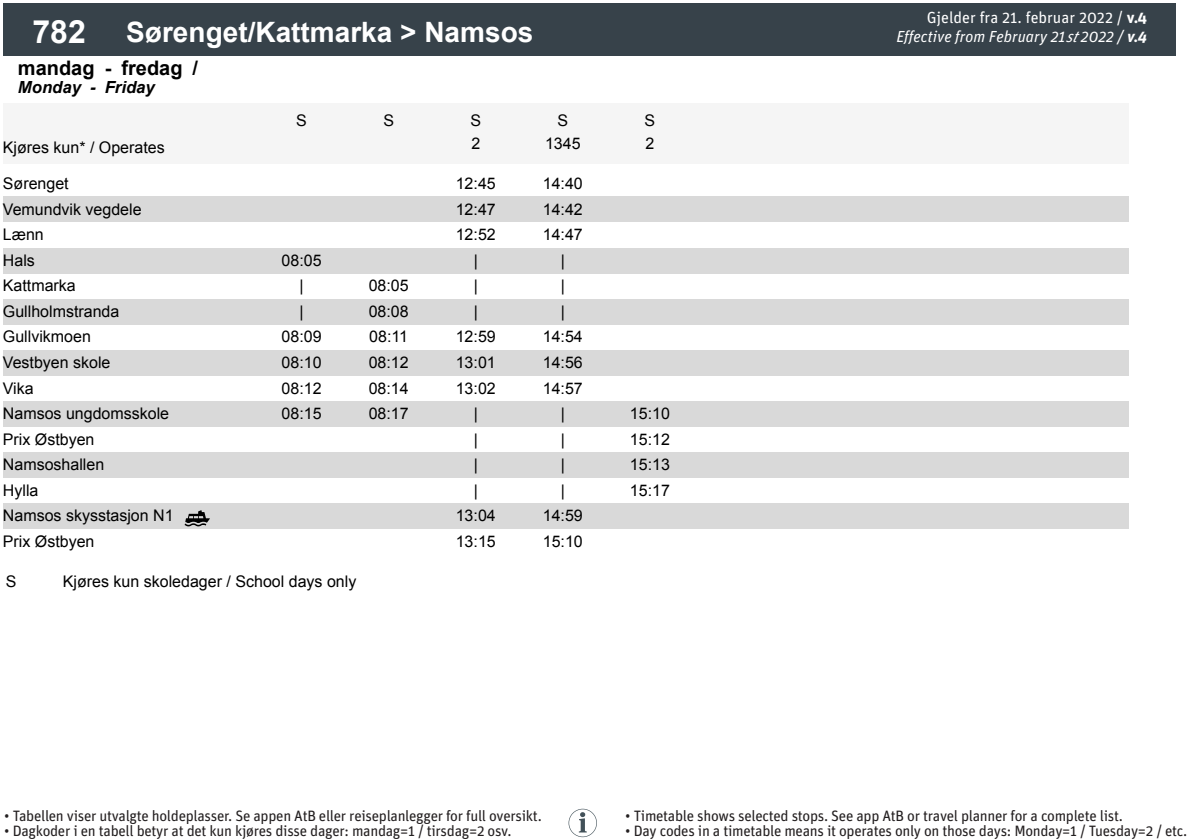
<style>
.page{position:relative;width:1191px;height:840px;background:#fff}
.page>*{position:absolute;margin:0;border:0;box-sizing:border-box;transform-origin:0 0}
.t1{font:700 32px "Arial";color:#fff}
.t2{font:700 28px "Arial";color:#fff}
.t3{font:700 20px "Arial";color:#000}
.t4{font:italic 700 16.6px "Arial";color:#000}
.t5{font:16px/22.6px "Arial";color:#000}
.t6{font:italic 16px/19.2px "Unit Pro";color:#fff;text-align:right}
.t7{font:15px "Unit Pro";letter-spacing:-.02em;color:#231f20}
.s1{font-style:normal}
.s2{font-weight:700;font-style:normal}
.s3{font-weight:700}
</style>
<div class="page">
<div style="left:3px;top:103px;width:255px;height:60px;background:#f5f5f5"></div>
<div style="left:258px;top:103px;width:87px;height:60px;background:#f5f5f5"></div>
<div style="left:345px;top:103px;width:87px;height:60px;background:#f5f5f5"></div>
<div style="left:432px;top:103px;width:87px;height:60px;background:#f5f5f5"></div>
<div style="left:519px;top:103px;width:87px;height:60px;background:#f5f5f5"></div>
<div style="left:606px;top:103px;width:87px;height:60px;background:#f5f5f5"></div>
<div style="left:693px;top:103px;width:87px;height:60px;background:#f5f5f5"></div>
<div style="left:780px;top:103px;width:87px;height:60px;background:#f5f5f5"></div>
<div style="left:867px;top:103px;width:87px;height:60px;background:#f5f5f5"></div>
<div style="left:954px;top:103px;width:87px;height:60px;background:#f5f5f5"></div>
<div style="left:1041px;top:103px;width:87px;height:60px;background:#f5f5f5"></div>
<div style="left:3px;top:3px;width:112px;height:52px;background:#37424a"></div>
<div style="left:115px;top:3px;width:1060px;height:52px;background:#37424a"></div>
<div style="left:3px;top:196px;width:1125px;height:26px;background:#d9d9d9"></div>
<div style="left:3px;top:248px;width:1125px;height:25px;background:#d9d9d9"></div>
<div style="left:3px;top:299px;width:1125px;height:25px;background:#d9d9d9"></div>
<div style="left:3px;top:350px;width:1125px;height:25px;background:#d9d9d9"></div>
<div style="left:3px;top:401px;width:1125px;height:25px;background:#d9d9d9"></div>
<div style="left:3px;top:452px;width:1125px;height:25px;background:#d9d9d9"></div>
<div style="left:3px;top:503px;width:1125px;height:25px;background:#d9d9d9"></div>
<svg style="left:568px;top:808px;width:29px;height:28px"></svg>
<svg style="left:185px;top:510px;width:25px;height:16px"></svg>
<p class="t1" style="left:32px;top:10px;width:55px">782</p>
<p class="t2" style="left:126px;top:12px;width:408px">Sørenget/Kattmarka &gt; Namsos</p>
<p class="t3" style="left:18px;top:54px;width:182px">mandag - fredag /</p>
<p class="t4" style="left:18px;top:76px;width:138px">Monday - Friday</p>
<p class="t5" style="left:3px;top:136px;width:163px">Kjøres kun* / Operates</p>
<p class="t5" style="left:296px;top:109px;width:12px">S</p>
<p class="t5" style="left:383px;top:109px;width:12px">S</p>
<p class="t5" style="left:470px;top:109px;width:12px">S<br>2</p>
<p class="t5" style="left:545px;top:109px;width:37px;text-align:center">S<br>1345</p>
<p class="t5" style="left:644px;top:109px;width:12px">S<br>2</p>
<p class="t5" style="left:3px;top:172px;width:67px">Sørenget</p>
<p class="t5" style="left:456px;top:172px;width:42px">12:45</p>
<p class="t5" style="left:543px;top:172px;width:42px">14:40</p>
<p class="t5" style="left:3px;top:197px;width:140px">Vemundvik vegdele</p>
<p class="t5" style="left:456px;top:197px;width:42px">12:47</p>
<p class="t5" style="left:543px;top:197px;width:42px">14:42</p>
<p class="t5" style="left:3px;top:223px;width:42px">Lænn</p>
<p class="t5" style="left:456px;top:223px;width:42px">12:52</p>
<p class="t5" style="left:543px;top:223px;width:42px">14:47</p>
<p class="t5" style="left:3px;top:249px;width:33px">Hals</p>
<p class="t5" style="left:282px;top:249px;width:42px">08:05</p>
<p class="t5" style="left:474px;top:249px;width:6px">|</p>
<p class="t5" style="left:561px;top:249px;width:6px">|</p>
<p class="t5" style="left:3px;top:274px;width:74px">Kattmarka</p>
<p class="t5" style="left:299px;top:274px;width:6px">|</p>
<p class="t5" style="left:369px;top:274px;width:42px">08:05</p>
<p class="t5" style="left:474px;top:274px;width:6px">|</p>
<p class="t5" style="left:561px;top:274px;width:6px">|</p>
<p class="t5" style="left:3px;top:300px;width:118px">Gullholmstranda</p>
<p class="t5" style="left:299px;top:300px;width:6px">|</p>
<p class="t5" style="left:369px;top:300px;width:42px">08:08</p>
<p class="t5" style="left:474px;top:300px;width:6px">|</p>
<p class="t5" style="left:561px;top:300px;width:6px">|</p>
<p class="t5" style="left:3px;top:325px;width:89px">Gullvikmoen</p>
<p class="t5" style="left:282px;top:325px;width:42px">08:09</p>
<p class="t5" style="left:369px;top:325px;width:40px">08:11</p>
<p class="t5" style="left:456px;top:325px;width:42px">12:59</p>
<p class="t5" style="left:543px;top:325px;width:42px">14:54</p>
<p class="t5" style="left:3px;top:351px;width:109px">Vestbyen skole</p>
<p class="t5" style="left:282px;top:351px;width:42px">08:10</p>
<p class="t5" style="left:369px;top:351px;width:42px">08:12</p>
<p class="t5" style="left:456px;top:351px;width:42px">13:01</p>
<p class="t5" style="left:543px;top:351px;width:42px">14:56</p>
<p class="t5" style="left:3px;top:376px;width:32px">Vika</p>
<p class="t5" style="left:282px;top:376px;width:42px">08:12</p>
<p class="t5" style="left:369px;top:376px;width:42px">08:14</p>
<p class="t5" style="left:456px;top:376px;width:42px">13:02</p>
<p class="t5" style="left:543px;top:376px;width:42px">14:57</p>
<p class="t5" style="left:3px;top:402px;width:168px">Namsos ungdomsskole</p>
<p class="t5" style="left:282px;top:402px;width:42px">08:15</p>
<p class="t5" style="left:369px;top:402px;width:42px">08:17</p>
<p class="t5" style="left:474px;top:402px;width:6px">|</p>
<p class="t5" style="left:561px;top:402px;width:6px">|</p>
<p class="t5" style="left:630px;top:402px;width:42px">15:10</p>
<p class="t5" style="left:3px;top:427px;width:93px">Prix Østbyen</p>
<p class="t5" style="left:474px;top:427px;width:6px">|</p>
<p class="t5" style="left:561px;top:427px;width:6px">|</p>
<p class="t5" style="left:630px;top:427px;width:42px">15:12</p>
<p class="t5" style="left:3px;top:453px;width:103px">Namsoshallen</p>
<p class="t5" style="left:474px;top:453px;width:6px">|</p>
<p class="t5" style="left:561px;top:453px;width:6px">|</p>
<p class="t5" style="left:630px;top:453px;width:42px">15:13</p>
<p class="t5" style="left:3px;top:478px;width:37px">Hylla</p>
<p class="t5" style="left:474px;top:478px;width:6px">|</p>
<p class="t5" style="left:561px;top:478px;width:6px">|</p>
<p class="t5" style="left:630px;top:478px;width:42px">15:17</p>
<p class="t5" style="left:3px;top:504px;width:172px">Namsos skysstasjon N1</p>
<p class="t5" style="left:456px;top:504px;width:42px">13:04</p>
<p class="t5" style="left:543px;top:504px;width:42px">14:59</p>
<p class="t5" style="left:3px;top:529px;width:93px">Prix Østbyen</p>
<p class="t5" style="left:456px;top:529px;width:42px">13:15</p>
<p class="t5" style="left:543px;top:529px;width:42px">15:10</p>
<p class="t5" style="left:6px;top:570px;width:12px">S</p>
<p class="t5" style="left:63px;top:570px;width:295px">Kjøres kun skoledager / School days only</p>
<p class="t6" style="left:896px;top:7px;width:252px"><span class="s1">Gjelder fra 21. februar 2022 /</span> <span class="s2">v.4<br></span>Effective from February 21st2022 / <span class="s3">v.4</span></p>
<p class="t7" style="left:4px;top:804px;width:539px">• Tabellen viser utvalgte holdeplasser. Se appen AtB eller reiseplanlegger for full oversikt.</p>
<p class="t7" style="left:4px;top:819px;width:509px">• Dagkoder i en tabell betyr at det kun kjøres disse dager: mandag=1 / tirsdag=2 osv.</p>
<p class="t7" style="left:625px;top:804px;width:499px">• Timetable shows selected stops. See app AtB or travel planner for a complete list.</p>
<p class="t7" style="left:625px;top:819px;width:563px">• Day codes in a timetable means it operates only on those days: Monday=1 / Tuesday=2 / etc.</p>
</div>
